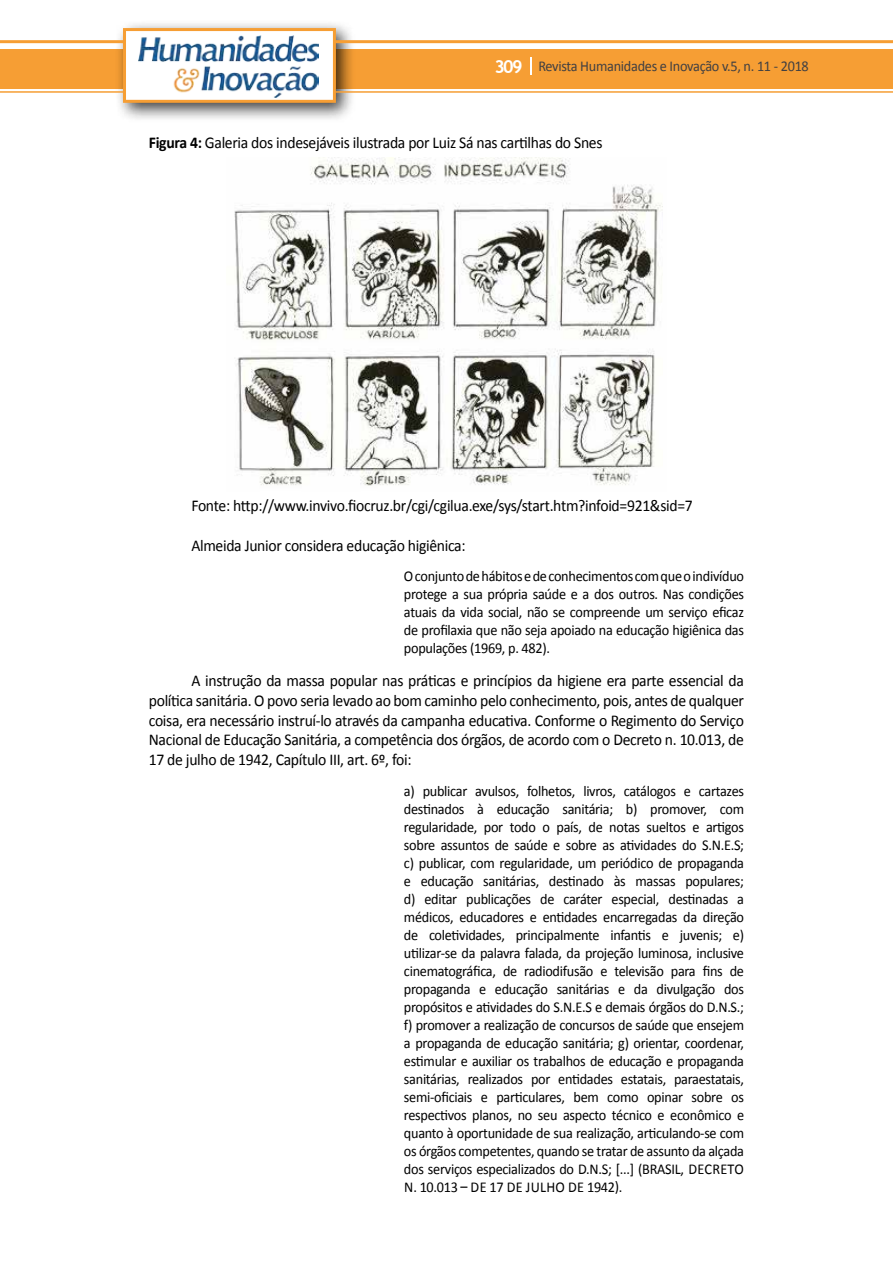
<style>
.page{position:relative;width:893px;height:1263px;background:#fff}
.page>*{position:absolute;margin:0;border:0;box-sizing:border-box;transform-origin:0 0}
.t1{font:16.5px/19.8px "Calibri";letter-spacing:-.02em;color:#000;text-align:justify;scale:.95 1}
.t2{font:15px/18px "Calibri";letter-spacing:-.02em;color:#000;text-align:justify;scale:.95 1}
.t3{font:15px "Calibri";letter-spacing:-.02em;color:#414042;scale:.95 1}
.s1{font-family:"Trebuchet MS";font-weight:700;font-size:18px;color:#fff}
.s2{font-weight:700}
</style>
<div class="page">
<div style="left:441px;top:49px;width:452px;height:39px;background:#f69e34"></div>
<div style="left:333px;top:49px;width:108px;height:39px;background:#f69e34"></div>
<div style="left:0;top:49px;width:124px;height:39px;background:#f69e34"></div>
<svg style="left:530px;top:57px;width:2px;height:18px"></svg>
<div style="left:115px;top:20px;width:241px;height:103px;background:#000;opacity:.75"></div>
<div style="left:125px;top:30px;width:209px;height:71px;background:#fff"></div>
<img style="left:138px;top:35px;width:181px;height:62px">
<div style="left:123px;top:28px;width:213px;height:75px;border:3px solid #f69e34"></div>
<hr style="left:0;top:40px;width:124px;height:3px;background:#f69e34">
<hr style="left:0;top:91px;width:124px;height:2px;background:#f69e34">
<hr style="left:333px;top:40px;width:560px;height:3px;background:#f69e34">
<hr style="left:333px;top:91px;width:560px;height:2px;background:#f69e34">
<img style="left:234px;top:157px;width:429px;height:329px">
<p class="t3" style="left:495px;top:57px;width:332px"><span class="s1">309</span> Revista Humanidades e Inovação v.5, n. 11 - 2018</p>
<p class="t1" style="left:149px;top:133px;width:479px"><span class="s2">Figura 4:</span> Galeria dos indesejáveis ilustrada por Luiz Sá nas cartilhas do Snes</p>
<p class="t1" style="left:191px;top:496px;width:529px">Fonte: http://www.invivo.fiocruz.br/cgi/cgilua.exe/sys/start.htm?infoid=921&amp;sid=7</p>
<p class="t1" style="left:191px;top:535px;width:290px">Almeida Junior considera educação higiênica:</p>
<p class="t2" style="left:404px;top:567px;width:359px">O conjunto de hábitos e de conhecimentos com que o indivíduo protege a sua própria saúde e a dos outros. Nas condições atuais da vida social, não se compreende um serviço eficaz de profilaxia que não seja apoiado na educação higiênica das populações (1969, p. 482).</p>
<p class="t1" style="left:149px;top:671px;width:628px;text-indent:43px">A instrução da massa popular nas práticas e princípios da higiene era parte essencial da política sanitária. O povo seria levado ao bom caminho pelo conhecimento, pois, antes de qualquer coisa, era necessário instruí-lo através da campanha educativa. Conforme o Regimento do Serviço Nacional de Educação Sanitária, a competência dos órgãos, de acordo com o Decreto n. 10.013, de 17 de julho de 1942, Capítulo III, art. 6º, foi:</p>
<p class="t2" style="left:404px;top:782px;width:360px">a) publicar avulsos, folhetos, livros, catálogos e cartazes destinados à educação sanitária; b) promover, com regularidade, por todo o país, de notas sueltos e artigos sobre assuntos de saúde e sobre as atividades do S.N.E.S; c) publicar, com regularidade, um periódico de propaganda e educação sanitárias, destinado às massas populares; d) editar publicações de caráter especial, destinadas a médicos, educadores e entidades encarregadas da direção de coletividades, principalmente infantis e juvenis; e) utilizar-se da palavra falada, da projeção luminosa, inclusive cinematográfica, de radiodifusão e televisão para fins de propaganda e educação sanitárias e da divulgação dos propósitos e atividades do S.N.E.S e demais órgãos do D.N.S.; f) promover a realização de concursos de saúde que ensejem a propaganda de educação sanitária; g) orientar, coordenar, estimular e auxiliar os trabalhos de educação e propaganda sanitárias, realizados por entidades estatais, paraestatais, semi-oficiais e particulares, bem como opinar sobre os respectivos planos, no seu aspecto técnico e econômico e quanto à oportunidade de sua realização, articulando-se com os órgãos competentes, quando se tratar de assunto da alçada dos serviços especializados do D.N.S; [...] (BRASIL, DECRETO N. 10.013 – DE 17 DE JULHO DE 1942).</p>
</div>
